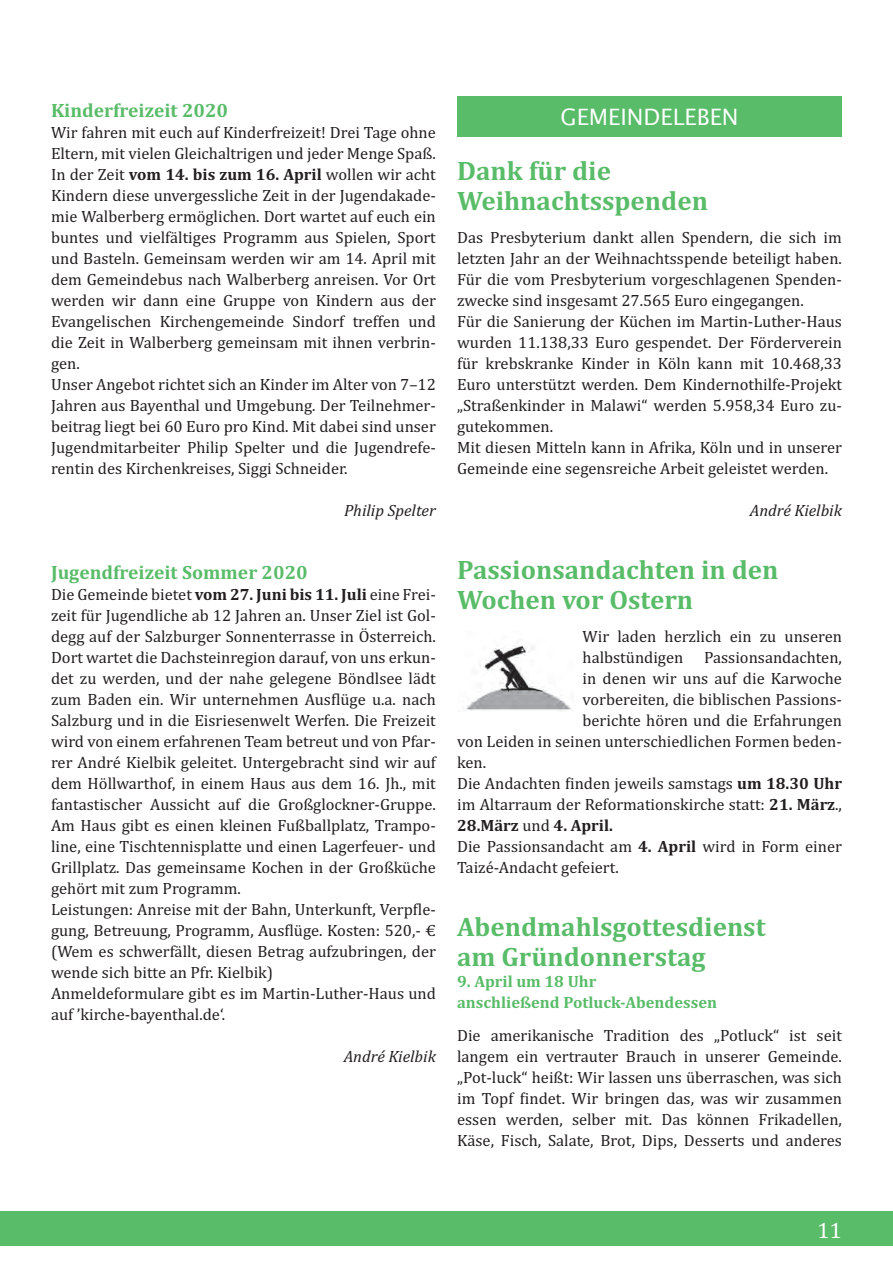
<style>
.page{position:relative;width:893px;height:1263px;background:#fff}
.page>*{position:absolute;margin:0;border:0;box-sizing:border-box;transform-origin:0 0}
.t1{font:700 27px/30px "Cambria";color:#59bc68}
.t2{font:22.5px "Lucida Sans";color:#fff}
.t3{font:22.5px "Cambria";color:#fff}
.t4{font:700 19.5px "Cambria";color:#59bc68}
.t5{font:16.5px/21px "Cambria";color:#231f20}
.t6{font:700 16.5px/21px "Cambria";color:#59bc68}
.t7{font:italic 16.5px "Cambria";color:#231f20}
.t8{font:700 16.5px "Cambria";color:#231f20}
.s1{font-weight:700}
.s2{font-weight:400}
</style>
<div class="page">
<div style="left:0;top:1212px;width:893px;height:34px;background:#59bc68"></div>
<img style="left:466px;top:642px;width:108px;height:69px">
<div style="left:457px;top:96px;width:385px;height:40px;background:#59bc68"></div>
<p class="t4" style="left:51px;top:97px;width:179px">Kinderfreizeit 2020</p>
<p class="t5" style="left:51px;top:122px;width:386px">Wir fahren mit euch auf Kinderfreizeit! Drei Tage ohne Eltern, mit vielen Gleichaltrigen und jeder Menge Spaß.<br>In der Zeit <span class="s1">vom 14. bis zum 16. April</span> wollen wir acht Kindern diese unvergessliche Zeit in der Jugendakade&shy;mie Walberberg ermöglichen. Dort wartet auf euch ein buntes und vielfältiges Programm aus Spielen, Sport und Basteln. Gemeinsam werden wir am 14. April mit dem Gemeindebus nach Walberberg anreisen. Vor Ort werden wir dann eine Gruppe von Kindern aus der Evangelischen Kirchengemeinde Sindorf treffen und die Zeit in Walberberg gemeinsam mit ihnen verbrin&shy;gen.<br>Unser Angebot richtet sich an Kinder im Alter von 7–12<br>Jahren aus Bayenthal und Umgebung. Der Teilnehmer&shy;beitrag liegt bei 60 Euro pro Kind. Mit dabei sind unser Jugendmitarbeiter Philip Spelter und die Jugendrefe&shy;rentin des Kirchenkreises, Siggi Schneider.</p>
<p class="t7" style="left:344px;top:499px;width:93px">Philip Spelter</p>
<p class="t4" style="left:51px;top:559px;width:258px">Jugendfreizeit Sommer 2020</p>
<p class="t5" style="left:51px;top:584px;width:386px">Die Gemeinde bietet <span class="s1">vom 27. Juni bis 11. Juli</span> eine Frei&shy;zeit für Jugendliche ab 12 Jahren an. Unser Ziel ist Gol&shy;degg auf der Salzburger Sonnenterrasse in Österreich.<br>Dort wartet die Dachsteinregion darauf, von uns erkun&shy;det zu werden, und der nahe gelegene Böndlsee lädt zum Baden ein. Wir unternehmen Ausflüge u.a. nach Salzburg und in die Eisriesenwelt Werfen. Die Freizeit wird von einem erfahrenen Team betreut und von Pfar&shy;rer André Kielbik geleitet. Untergebracht sind wir auf dem Höllwarthof, in einem Haus aus dem 16. Jh., mit fantastischer Aussicht auf die Großglockner-Gruppe.<br>Am Haus gibt es einen kleinen Fußballplatz, Trampo&shy;line, eine Tischtennisplatte und einen Lagerfeuer- und Grillplatz. Das gemeinsame Kochen in der Großküche gehört mit zum Programm.<br>Leistungen: Anreise mit der Bahn, Unterkunft, Verpfle&shy;gung, Betreuung, Programm, Ausflüge. Kosten: 520,- € (Wem es schwerfällt, diesen Betrag aufzubringen, der wende sich bitte an Pfr. Kielbik)<br>Anmeldeformulare gibt es im Martin-Luther-Haus und auf ’kirche-bayenthal.de‘.</p>
<p class="t7" style="left:344px;top:1045px;width:94px">André Kielbik</p>
<h2 class="t2" style="left:560px;top:103px;width:180px">GEMEINDELEBEN</h2>
<h1 class="t1" style="left:457px;top:155px;width:252px">Dank für die<br>Weihnachtsspenden</h1>
<p class="t5" style="left:457px;top:227px;width:386px">Das Presbyterium dankt allen Spendern, die sich im letzten Jahr an der Weihnachtsspende beteiligt haben.<br>Für die vom Presbyterium vorgeschlagenen Spenden&shy;zwecke sind insgesamt 27.565 Euro eingegangen.<br>Für die Sanierung der Küchen im Martin-Luther-Haus wurden 11.138,33 Euro gespendet. Der Förderverein für krebskranke Kinder in Köln kann mit 10.468,33<br>Euro unterstützt werden. Dem Kindernothilfe-Projekt „Straßenkinder in Malawi“ werden 5.958,34 Euro zu&shy;gutekommen.<br>Mit diesen Mitteln kann in Afrika, Köln und in unserer Gemeinde eine segensreiche Arbeit geleistet werden.</p>
<p class="t7" style="left:750px;top:499px;width:94px">André Kielbik</p>
<h1 class="t1" style="left:457px;top:554px;width:323px">Passionsandachten in den<br>Wochen vor Ostern</h1>
<p class="t5" style="left:583px;top:626px;width:261px">Wir laden herzlich ein zu unseren halbstündigen</p>
<p class="t5" style="left:704px;top:647px;width:139px">Passionsandachten,</p>
<p class="t5" style="left:583px;top:668px;width:261px">in denen wir uns auf die Karwoche</p>
<p class="t5" style="left:583px;top:689px;width:261px">vorbereiten, die biblischen Passions-</p>
<p class="t5" style="left:583px;top:710px;width:261px">berichte hören und die Erfahrungen</p>
<p class="t5" style="left:457px;top:731px;width:386px">von Leiden in seinen unterschiedlichen Formen beden-</p>
<p class="t5" style="left:457px;top:752px;width:31px">ken.</p>
<p class="t5" style="left:457px;top:773px;width:386px">Die Andachten finden jeweils samstags <span class="s1">um 18.30 Uhr</span></p>
<p class="t5" style="left:457px;top:794px;width:386px">im Altarraum der Reformationskirche statt: <span class="s1">21. März</span>.,</p>
<p class="t8" style="left:457px;top:814px;width:157px">28.März <span class="s2">und</span> 4. April.</p>
<p class="t5" style="left:457px;top:836px;width:386px">Die Passionsandacht am <span class="s1">4. April</span> wird in Form einer</p>
<p class="t5" style="left:457px;top:857px;width:163px">Taizé-Andacht gefeiert.</p>
<h1 class="t1" style="left:457px;top:911px;width:310px">Abendmahlsgottesdienst am Gründonnerstag</h1>
<p class="t6" style="left:457px;top:970px;width:261px">9. April um 18 Uhr<br>anschließend Potluck-Abendessen</p>
<p class="t5" style="left:457px;top:1025px;width:386px;text-align:justify">Die amerikanische Tradition des „Potluck“ ist seit langem ein vertrauter Brauch in unserer Gemeinde. „Pot-luck“ heißt: Wir lassen uns überraschen, was sich im Topf findet. Wir bringen das, was wir zusammen essen werden, selber mit. Das können Frikadellen, Käse, Fisch, Salate, Brot, Dips, Desserts und anderes</p>
<h2 class="t3" style="left:817px;top:1217px;width:26px">11</h2>
</div>
